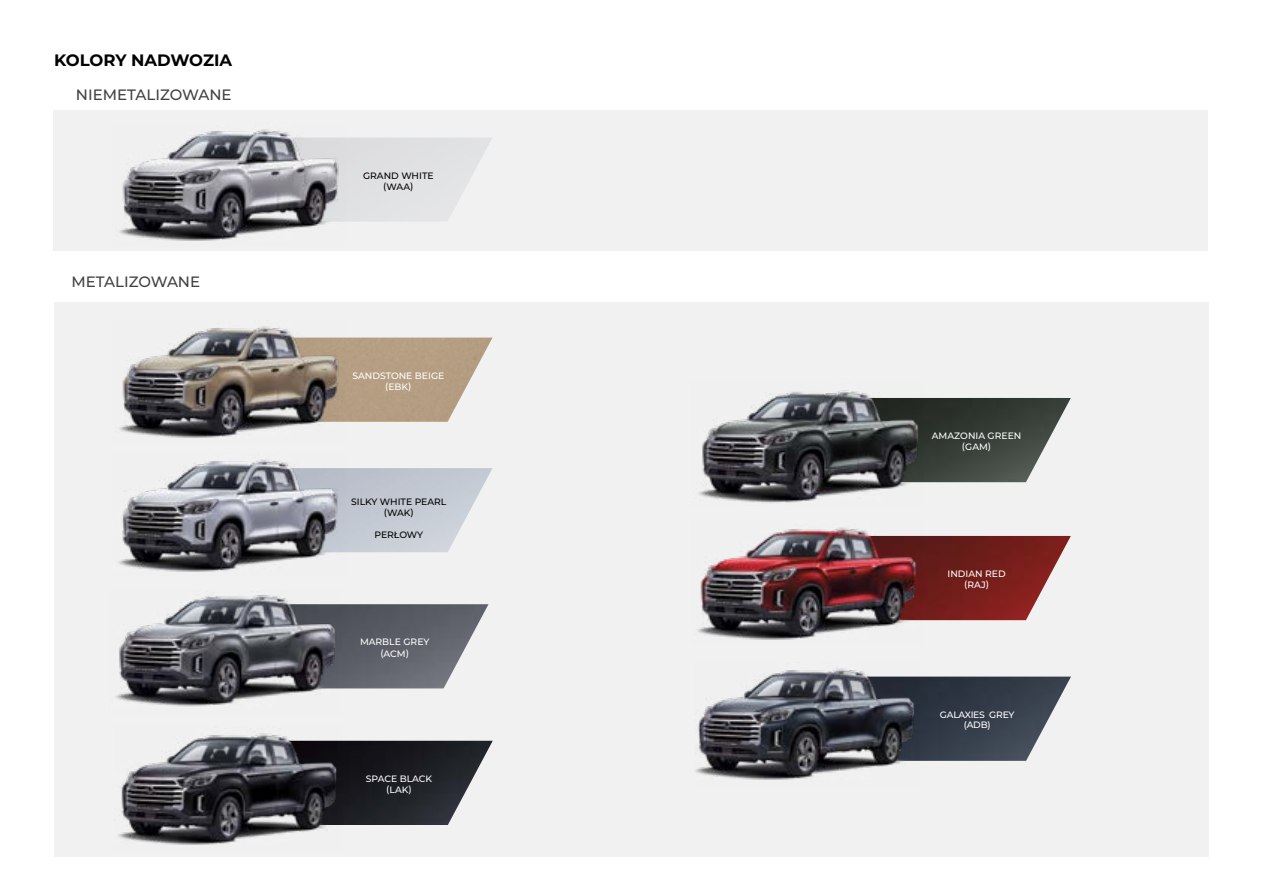
<style>
.page{position:relative;width:1263px;height:893px;background:#fff}
.page>*{position:absolute;margin:0;border:0;box-sizing:border-box;transform-origin:0 0}
.t1{font:700 16.5px "Montserrat";letter-spacing:-.005em;color:#000}
.t2{font:500 15px "Montserrat";color:#414042}
.t3{font:500 9.3px/11.1px "Montserrat";color:#fff;text-align:center}
.t4{font:500 9.3px/11.1px "Montserrat";color:#000;text-align:center}
.t5{font:500 9.3px/9.9px "Montserrat";letter-spacing:-.025em;color:#fff;text-align:center}
</style>
<div class="page">
<div style="left:54px;top:302px;width:1155px;height:554px;background:#f1f1f2"></div>
<div style="left:53px;top:111px;width:1154px;height:140px;background:#f1f1f2"></div>
<img style="left:344px;top:338px;width:149px;height:84px">
<img style="left:120px;top:326px;width:224px;height:112px">
<img style="left:922px;top:398px;width:149px;height:84px">
<img style="left:698px;top:390px;width:224px;height:113px">
<img style="left:120px;top:129px;width:224px;height:112px">
<img style="left:922px;top:536px;width:149px;height:84px">
<img style="left:698px;top:527px;width:224px;height:113px">
<img style="left:119px;top:459px;width:225px;height:113px">
<img style="left:919px;top:677px;width:152px;height:84px">
<img style="left:695px;top:668px;width:224px;height:112px">
<img style="left:340px;top:604px;width:148px;height:84px">
<img style="left:115px;top:595px;width:225px;height:112px">
<img style="left:342px;top:741px;width:151px;height:84px">
<img style="left:118px;top:733px;width:224px;height:112px">
<h1 class="t1" style="left:54px;top:48px;width:180px">KOLORY NADWOZIA</h1>
<h2 class="t2" style="left:76px;top:84px;width:157px">NIEMETALIZOWANE</h2>
<h2 class="t2" style="left:71px;top:272px;width:130px">METALIZOWANE</h2>
<p class="t4" style="left:363px;top:169px;width:72px">GRAND WHITE (WAA)</p>
<p class="t3" style="left:352px;top:370px;width:93px">SANDSTONE BEIGE (EBK)</p>
<p class="t4" style="left:351px;top:496px;width:97px">SILKY WHITE PEARL (WAK)</p>
<p class="t4" style="left:374px;top:529px;width:50px">PERŁOWY</p>
<p class="t3" style="left:360px;top:636px;width:71px">MARBLE GREY (ACM)</p>
<p class="t3" style="left:366px;top:773px;width:68px">SPACE BLACK (LAK)</p>
<p class="t3" style="left:932px;top:430px;width:91px">AMAZONIA GREEN (GAM)</p>
<p class="t3" style="left:947px;top:568px;width:60px">INDIAN RED (RAJ)</p>
<p class="t5" style="left:940px;top:709px;width:76px">GALAXIES GREY (ADB)</p>
</div>
